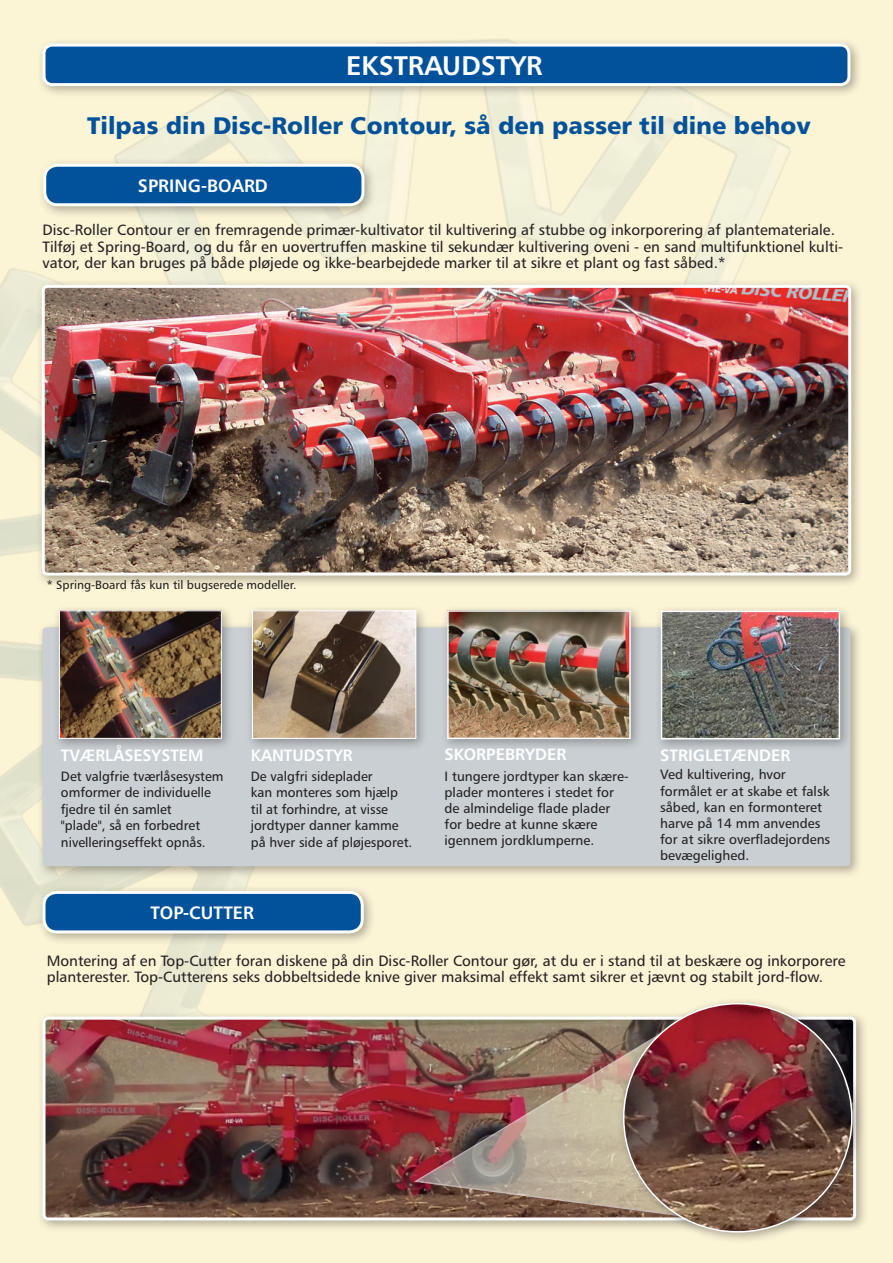
<style>
.page{position:relative;width:893px;height:1263px;background:#fff}
.page>*{position:absolute;margin:0;border:0;box-sizing:border-box;transform-origin:0 0}
.t1{font:27px "Humanist 777 BT Bold B";color:#fff}
.t2{font:24px "Humanist 777 BT Black B";color:#01529a}
.t3{font:18px "Humanist 777 BT Bold B";color:#fff}
.t4{font:16.5px "Humanist 777 BT Bold B";color:#fff}
.t5{font:15px/16.5px "Humanist 777 BT Roman B";color:#252021}
.t6{font:13.5px/16.2px "Humanist 777 BT Roman B";color:#231f20}
.t7{font:12px "Humanist 777 BT Roman B";color:#231f20}
</style>
<div class="page">
<div style="left:36px;top:279px;width:827px;height:309px;background:#231f20;opacity:.35"></div>
<img style="left:46px;top:289px;width:801px;height:282px">
<div style="left:42px;top:285px;width:809px;height:290px;border:3px solid #fff;border-radius:4px"></div>
<div style="left:37px;top:1011px;width:831px;height:222px;background:#231f20;opacity:.35"></div>
<img style="left:47px;top:1021px;width:570px;height:195px">
<div style="left:43px;top:1017px;width:813px;height:203px;border:3px solid #fff;border-radius:4px"></div>
<div style="left:37px;top:37px;width:826px;height:61px;background:#231f20;opacity:.35"></div>
<div style="left:44px;top:45px;width:805px;height:40px;background:#01529a;border-radius:9px"></div>
<div style="left:43px;top:44px;width:807px;height:42px;border:3px solid #fff;border-radius:9px"></div>
<div style="left:37px;top:158px;width:339px;height:60px;background:#231f20;opacity:.35"></div>
<div style="left:45px;top:165px;width:318px;height:40px;background:#01529a;border-radius:13px"></div>
<div style="left:43px;top:164px;width:321px;height:42px;border:3px solid #fff;border-radius:13px"></div>
<div style="left:37px;top:885px;width:339px;height:60px;background:#231f20;opacity:.35"></div>
<div style="left:44px;top:892px;width:318px;height:40px;background:#01529a;border-radius:13px"></div>
<div style="left:43px;top:891px;width:321px;height:42px;border:3px solid #fff;border-radius:13px"></div>
<img style="left:414px;top:1025px;width:203px;height:196px">
<div style="left:617px;top:997px;width:248px;height:248px;background:#231f20;opacity:.35"></div>
<img style="left:624px;top:1004px;width:228px;height:228px;border-radius:114px">
<div style="left:37px;top:621px;width:826px;height:257px;background:#231f20;opacity:.35"></div>
<div style="left:43px;top:627px;width:807px;height:239px;background:#c9cfd3;border-radius:4px"></div>
<div style="left:53px;top:604px;width:181px;height:147px;background:#231f20;opacity:.35"></div>
<img style="left:61px;top:612px;width:159px;height:125px">
<div style="left:59px;top:610px;width:163px;height:129px;border:1px solid #fff"></div>
<div style="left:246px;top:604px;width:182px;height:147px;background:#231f20;opacity:.35"></div>
<img style="left:254px;top:612px;width:160px;height:125px">
<div style="left:252px;top:610px;width:164px;height:129px;border:1px solid #fff"></div>
<div style="left:441px;top:604px;width:202px;height:147px;background:#231f20;opacity:.35"></div>
<img style="left:450px;top:613px;width:178px;height:123px">
<div style="left:447px;top:610px;width:184px;height:129px;border:2px solid #fff"></div>
<div style="left:655px;top:605px;width:197px;height:146px;background:#231f20;opacity:.35"></div>
<img style="left:664px;top:614px;width:173px;height:122px">
<div style="left:661px;top:611px;width:179px;height:128px;border:2px solid #fff"></div>
<h1 class="t1" style="left:346px;top:49px;width:198px">EKSTRAUDSTYR</h1>
<h2 class="t2" style="left:87px;top:110px;width:725px">Tilpas din Disc-Roller Contour, så den passer til dine behov</h2>
<p class="t3" style="left:138px;top:174px;width:131px">SPRING-BOARD</p>
<p class="t5" style="left:43px;top:221px;width:802px">Disc-Roller Contour er en fremragende primær-kultivator til kultivering af stubbe og inkorporering af plantemateriale.<br>Tilføj et Spring-Board, og du får en uovertruffen maskine til sekundær kultivering oveni - en sand multifunktionel kulti&shy;vator, der kan bruges på både pløjede og ikke-bearbejdede marker til at sikre et plant og fast såbed.*</p>
<p class="t7" style="left:47px;top:577px;width:251px">* Spring-Board fås kun til bugserede modeller.</p>
<p class="t4" style="left:61px;top:744px;width:144px">TVÆRLÅSESYSTEM</p>
<p class="t6" style="left:61px;top:768px;width:164px">Det valgfrie tværlåsesystem omformer de individuelle fjedre til én samlet<br>"plade", så en forbedret nivelleringseffekt opnås.</p>
<p class="t4" style="left:251px;top:744px;width:103px">KANTUDSTYR</p>
<p class="t6" style="left:251px;top:768px;width:163px">De valgfri sideplader<br>kan monteres som hjælp til at forhindre, at visse jordtyper danner kamme på hver side af pløjesporet.</p>
<p class="t4" style="left:445px;top:744px;width:123px">SKORPEBRYDER</p>
<p class="t6" style="left:445px;top:767px;width:186px">I tungere jordtyper kan skære&shy;plader monteres i stedet for de almindelige flade plader for bedre at kunne skære igennem jordklumperne.</p>
<p class="t4" style="left:660px;top:744px;width:132px">STRIGLETÆNDER</p>
<p class="t6" style="left:660px;top:766px;width:172px">Ved kultivering, hvor formålet er at skabe et falsk såbed, kan en formonteret harve på 14 mm anvendes for at sikre overfladejordens bevægelighed.</p>
<p class="t3" style="left:150px;top:902px;width:105px">TOP-CUTTER</p>
<p class="t5" style="left:47px;top:952px;width:800px">Montering af en Top-Cutter foran diskene på din Disc-Roller Contour gør, at du er i stand til at beskære og inkorporere planterester. Top-Cutterens seks dobbeltsidede knive giver maksimal effekt samt sikrer et jævnt og stabilt jord-flow.</p>
</div>
